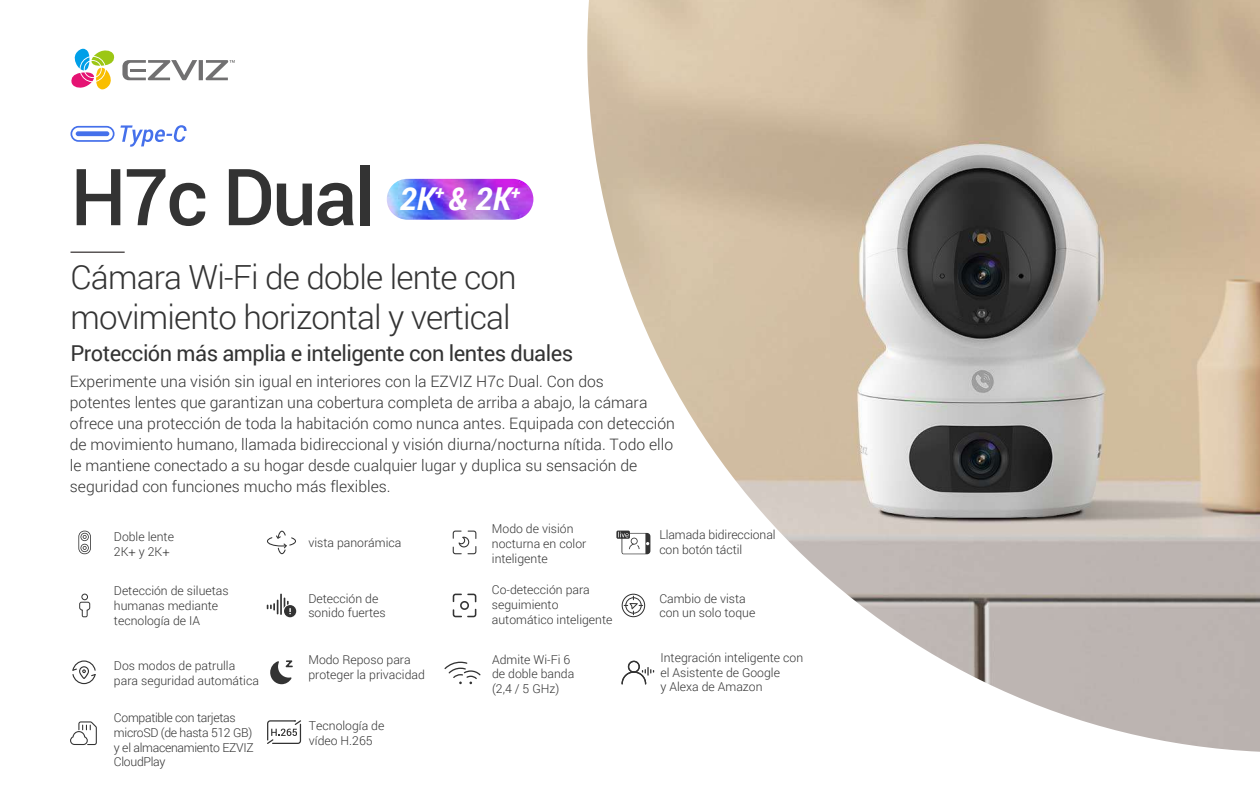
<style>
.page{position:relative;width:1260px;height:788px;background:#fff}
.page>*{position:absolute;margin:0;border:0;box-sizing:border-box;transform-origin:0 0}
.t1{font:500 78.75px "Roboto";letter-spacing:-.03em;color:#333}
.t2{font:300 33.25px/39.9px "Roboto";letter-spacing:-.025em;color:#333}
.t3{font:italic 700 31.5px "Roboto";color:#fff}
.t4{font:21.88px "Roboto";letter-spacing:-.025em;color:#333}
.t5{font:300 15.75px/21px "Roboto";color:#333}
.t6{font:300 12.25px/14.7px "Roboto";color:#333}
.t7{font:300 12.25px/14.7px "Roboto";letter-spacing:-.025em;color:#333}
.s1{font-family:"Myriad Pro";font-weight:400}
</style>
<div class="page">
<hr style="left:71px;top:252px;width:54px;height:1px;background:#070001">
<svg style="left:71px;top:49px;width:44px;height:40px"></svg>
<svg style="left:122px;top:60px;width:113px;height:20px"></svg>
<img style="left:587px;top:0;width:673px;height:751px">
<svg style="left:71px;top:125px;width:116px;height:22px"></svg>
<div style="left:76px;top:131px;width:33px;height:5px;background:#4570eb;border-radius:2px"></div>
<svg style="left:78px;top:530px;width:13px;height:24px"></svg>
<svg style="left:267px;top:530px;width:29px;height:24px"></svg>
<svg style="left:453px;top:530px;width:23px;height:24px"></svg>
<svg style="left:616px;top:530px;width:34px;height:24px"></svg>
<svg style="left:79px;top:593px;width:11px;height:24px"></svg>
<svg style="left:270px;top:660px;width:23px;height:24px"></svg>
<svg style="left:72px;top:660px;width:24px;height:24px"></svg>
<svg style="left:622px;top:593px;width:23px;height:24px"></svg>
<svg style="left:453px;top:593px;width:23px;height:24px"></svg>
<svg style="left:267px;top:599px;width:11px;height:15px"></svg>
<hr style="left:280px;top:593px;width:2px;height:22px;background:#333">
<svg style="left:284px;top:597px;width:12px;height:20px"></svg>
<svg style="left:267px;top:720px;width:34px;height:24px"></svg>
<svg style="left:444px;top:661px;width:37px;height:23px"></svg>
<svg style="left:70px;top:721px;width:27px;height:24px"></svg>
<svg style="left:622px;top:660px;width:32px;height:24px"></svg>
<img style="left:387px;top:179px;width:146px;height:41px;border-radius:20px">
<h1 class="t1" style="left:71px;top:142px;width:306px">H7c Dual</h1>
<h3 class="t3" style="left:400px;top:176px;width:122px">2K<sup>+</sup> &amp; 2K<sup>+</sup></h3>
<h2 class="t2" style="left:71px;top:256px;width:448px">Cámara Wi-Fi de doble lente con movimiento horizontal y vertical</h2>
<h3 class="t4" style="left:71px;top:338px;width:504px">Protección más amplia e inteligente con lentes duales</h3>
<p class="t5" style="left:70px;top:370px;width:607px">Experimente una visión sin igual en interiores con la EZVIZ H7c Dual. Con dos<br>potentes lentes que garantizan una cobertura completa de arriba a abajo, la cámara ofrece una protección de toda la habitación como nunca antes. Equipada con detección de movimiento humano, llamada bidireccional y visión diurna/nocturna nítida. Todo ello le mantiene conectado a su hogar desde cualquier lugar y duplica su sensación de seguridad con funciones mucho más flexibles.</p>
<p class="t6" style="left:492px;top:521px;width:96px">Modo de visión nocturna en color inteligente</p>
<p class="t6" style="left:659px;top:527px;width:118px">Llamada bidireccional con botón táctil</p>
<p class="t6" style="left:114px;top:529px;width:62px">Doble lente<br>2K<span class="s1">+</span> y 2K<span class="s1">+</span></p>
<p class="t6" style="left:114px;top:583px;width:116px">Detección de siluetas humanas mediante tecnología de IA</p>
<p class="t6" style="left:659px;top:590px;width:98px">Cambio de vista con un solo toque</p>
<p class="t6" style="left:308px;top:534px;width:95px">vista panorámica</p>
<p class="t6" style="left:492px;top:582px;width:122px">Co-detección para seguimiento automático inteligente</p>
<p class="t6" style="left:308px;top:590px;width:79px">Detección de sonido fuertes</p>
<p class="t6" style="left:114px;top:658px;width:147px">Dos modos de patrulla para seguridad automática</p>
<p class="t6" style="left:308px;top:652px;width:118px">Modo Reposo para proteger la privacidad</p>
<p class="t7" style="left:114px;top:710px;width:141px">Compatible con tarjetas microSD (de hasta 512 GB) y el almacenamiento EZVIZ<br>CloudPlay</p>
<p class="t6" style="left:309px;top:718px;width:77px">Tecnología de vídeo H.265</p>
<p class="t6" style="left:492px;top:651px;width:84px">Admite Wi-Fi 6 de doble banda (2,4 / 5 GHz)</p>
<p class="t6" style="left:660px;top:650px;width:144px">Integración inteligente con el Asistente de Google<br>y Alexa de Amazon</p>
</div>
